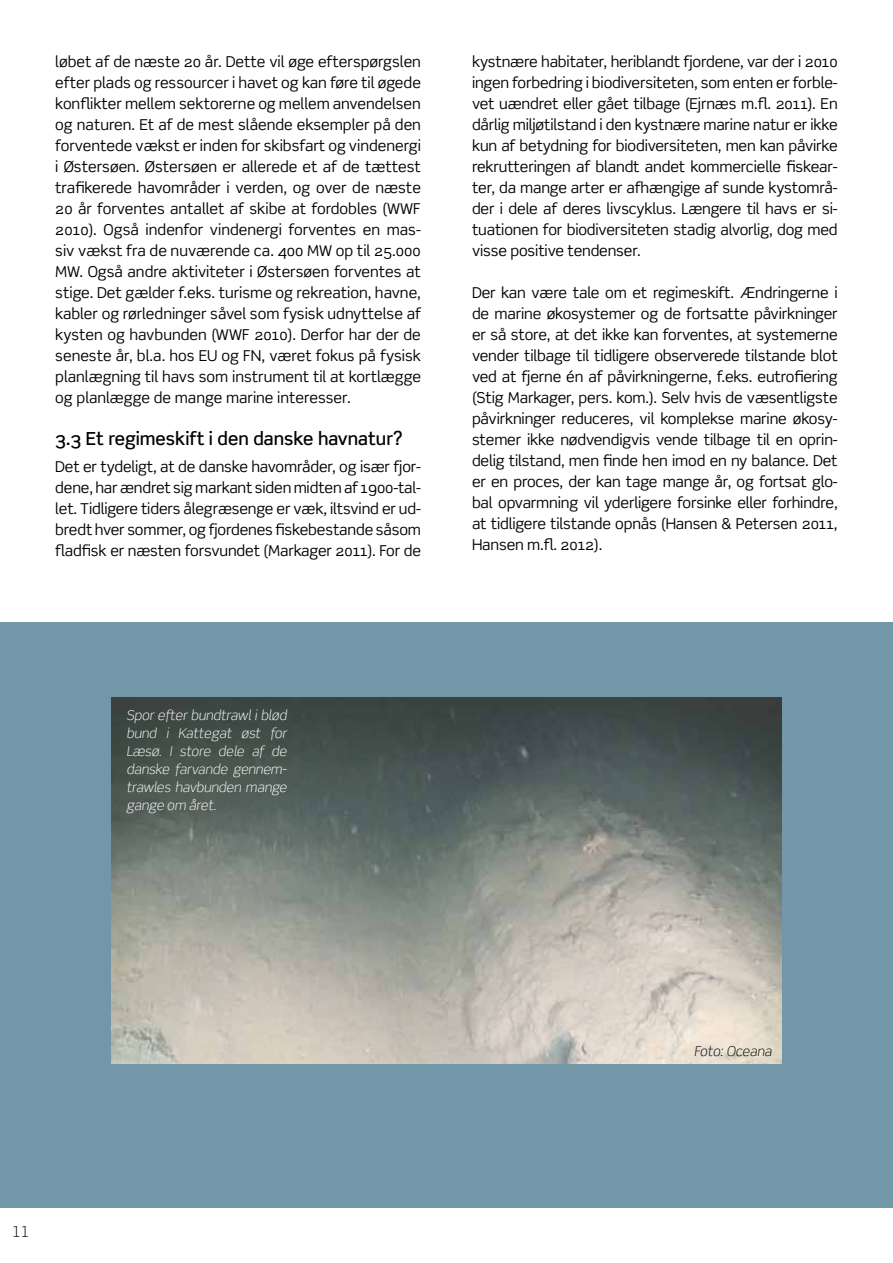
<style>
.page{position:relative;width:893px;height:1263px;background:#fff}
.page>*{position:absolute;margin:0;border:0;box-sizing:border-box;transform-origin:0 0}
.t1{font:500 18px "Scene";color:#000}
.t2{font:15px/21px "Scene";letter-spacing:-.01em;color:#000;text-align:justify}
.t3{font:300 15px "Scene Alt";color:#000}
.t4{font:italic 300 13.5px/18px "Scene";color:#fff;text-align:justify}
.t5{font:italic 300 13.5px "Scene";color:#000}
</style>
<div class="page">
<div style="left:0;top:622px;width:893px;height:586px;background:#7297a9"></div>
<img style="left:112px;top:697px;width:669px;height:366px">
<p class="t2" style="left:55px;top:51px;width:367px">løbet af de næste 20 år. Dette vil øge efterspørgslen efter plads og ressourcer i havet og kan føre til øgede konflikter mellem sektorerne og mellem anvendelsen og naturen. Et af de mest slående eksempler på den forventede vækst er inden for skibsfart og vindenergi i Østersøen. Østersøen er allerede et af de tættest trafikerede havområder i verden, og over de næste 20 år forventes antallet af skibe at fordobles (WWF 2010). Også indenfor vindenergi forventes en mas&shy;siv vækst fra de nuværende ca. 400 MW op til 25.000<br>MW. Også andre aktiviteter i Østersøen forventes at stige. Det gælder f.eks. turisme og rekreation, havne, kabler og rørledninger såvel som fysisk udnyttelse af kysten og havbunden (WWF 2010). Derfor har der de seneste år, bl.a. hos EU og FN, været fokus på fysisk planlægning til havs som instrument til at kortlægge og planlægge de mange marine interesser.</p>
<p class="t1" style="left:55px;top:428px;width:349px">3.3 Et regimeskift i den danske havnatur?</p>
<p class="t2" style="left:55px;top:456px;width:367px">Det er tydeligt, at de danske havområder, og især fjor&shy;dene, har ændret sig markant siden midten af 1900-tal&shy;let. Tidligere tiders ålegræsenge er væk, iltsvind er ud&shy;bredt hver sommer, og fjordenes fiskebestande såsom fladfisk er næsten forsvundet (Markager 2011). For de</p>
<p class="t2" style="left:472px;top:51px;width:367px">kystnære habitater, heriblandt fjordene, var der i 2010 ingen forbedring i biodiversiteten, som enten er forble&shy;vet uændret eller gået tilbage (Ejrnæs m.fl. 2011). En dårlig miljøtilstand i den kystnære marine natur er ikke kun af betydning for biodiversiteten, men kan påvirke rekrutteringen af blandt andet kommercielle fiskear&shy;ter, da mange arter er afhængige af sunde kystområ&shy;der i dele af deres livscyklus. Længere til havs er si&shy;tuationen for biodiversiteten stadig alvorlig, dog med visse positive tendenser.</p>
<p class="t2" style="left:472px;top:282px;width:367px">Der kan være tale om et regimeskift. Ændringerne i de marine økosystemer og de fortsatte påvirkninger er så store, at det ikke kan forventes, at systemerne vender tilbage til tidligere observerede tilstande blot ved at fjerne én af påvirkningerne, f.eks. eutrofiering (Stig Markager, pers. kom.). Selv hvis de væsentligste påvirkninger reduceres, vil komplekse marine økosy&shy;stemer ikke nødvendigvis vende tilbage til en oprin&shy;delig tilstand, men finde hen imod en ny balance. Det er en proces, der kan tage mange år, og fortsat glo&shy;bal opvarmning vil yderligere forsinke eller forhindre, at tidligere tilstande opnås (Hansen &amp; Petersen 2011, Hansen m.fl. 2012).</p>
<p class="t4" style="left:126px;top:706px;width:162px">Spor efter bundtrawl i blød bund i Kattegat øst for Læsø. I store dele af de danske farvande gennem&shy;trawles havbunden mange gange om året.</p>
<p class="t3" style="left:12px;top:1222px;width:19px">11</p>
<p class="t5" style="left:694px;top:1043px;width:79px">Foto: Oceana</p>
</div>
